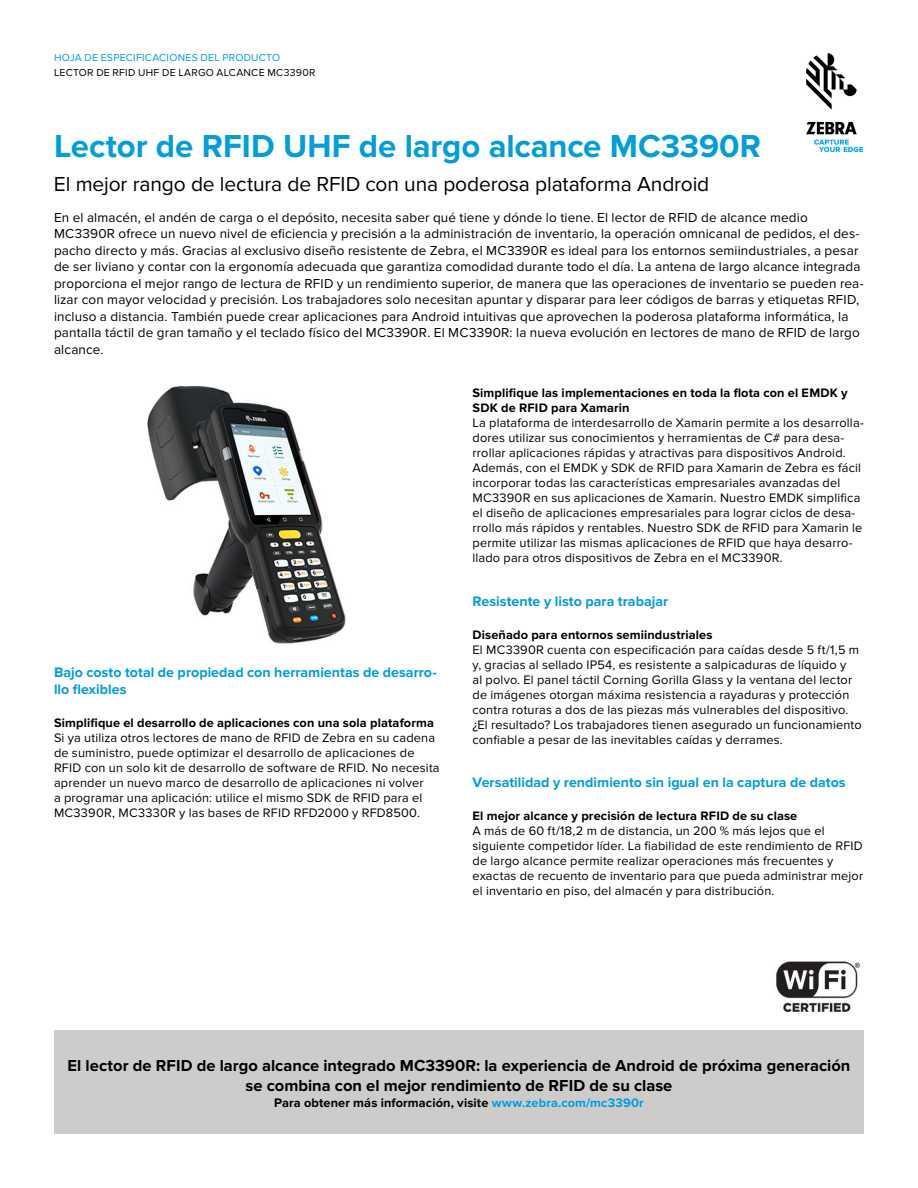
<style>
.page{position:relative;width:918px;height:1188px;background:#fff}
.page>*{position:absolute;margin:0;border:0;box-sizing:border-box;transform-origin:0 0}
.t1{font:700 33px "Proxima Nova";letter-spacing:-.005em;color:#009edb}
.t2{font:21px "Proxima Nova";letter-spacing:-.005em;color:#000}
.t3{font:700 16.5px/20.2px "Proxima Nova";color:#000;text-align:center}
.t4{font:700 14.25px/17.2px "Proxima Nova";color:#009edb}
.t5{font:13.5px/16.5px "Proxima Nova";letter-spacing:.01em;color:#000}
.t6{font:12.75px/15px "Proxima Nova";letter-spacing:.015em;color:#000}
.t7{font:700 12.75px/15px "Proxima Nova";letter-spacing:.01em;color:#000}
.t8{font:10.5px "Proxima Nova";letter-spacing:.025em;color:#000}
.t9{font:10.5px "Proxima Nova";letter-spacing:.025em;color:#009edb}
.s1{color:#009edb}
</style>
<div class="page">
<img style="left:806px;top:54px;width:56px;height:97px">
<div style="left:54px;top:1031px;width:810px;height:103px;background:#cdccca"></div>
<img style="left:776px;top:961px;width:84px;height:51px">
<img style="left:147px;top:386px;width:199px;height:258px">
<p class="t9" style="left:54px;top:52px;width:228px">HOJA DE ESPECIFICACIONES DEL PRODUCTO</p>
<p class="t8" style="left:54px;top:66px;width:263px">LECTOR DE RFID UHF DE LARGO ALCANCE MC3390R</p>
<h1 class="t1" style="left:54px;top:127px;width:709px">Lector de RFID UHF de largo alcance MC3390R</h1>
<h2 class="t2" style="left:54px;top:172px;width:657px">El mejor rango de lectura de RFID con una poderosa plataforma Android</h2>
<p class="t5" style="left:54px;top:209px;width:811px">En el almacén, el andén de carga o el depósito, necesita saber qué tiene y dónde lo tiene. El lector de RFID de alcance medio MC3390R ofrece un nuevo nivel de eficiencia y precisión a la administración de inventario, la operación omnicanal de pedidos, el des&shy;pacho directo y más. Gracias al exclusivo diseño resistente de Zebra, el MC3390R es ideal para los entornos semiindustriales, a pesar de ser liviano y contar con la ergonomía adecuada que garantiza comodidad durante todo el día. La antena de largo alcance integrada proporciona el mejor rango de lectura de RFID y un rendimiento superior, de manera que las operaciones de inventario se pueden rea&shy;lizar con mayor velocidad y precisión. Los trabajadores solo necesitan apuntar y disparar para leer códigos de barras y etiquetas RFID, incluso a distancia. También puede crear aplicaciones para Android intuitivas que aprovechen la poderosa plataforma informática, la pantalla táctil de gran tamaño y el teclado físico del MC3390R. El MC3390R: la nueva evolución en lectores de mano de RFID de largo alcance.</p>
<p class="t4" style="left:54px;top:664px;width:384px">Bajo costo total de propiedad con herramientas de desarro&shy;llo flexibles</p>
<p class="t7" style="left:54px;top:716px;width:382px">Simplifique el desarrollo de aplicaciones con una sola plataforma</p>
<p class="t6" style="left:54px;top:731px;width:387px">Si ya utiliza otros lectores de mano de RFID de Zebra en su cadena de suministro, puede optimizar el desarrollo de aplicaciones de RFID con un solo kit de desarrollo de software de RFID. No necesita aprender un nuevo marco de desarrollo de aplicaciones ni volver<br>a programar una aplicación: utilice el mismo SDK de RFID para el MC3390R, MC3330R y las bases de RFID RFD2000 y RFD8500.</p>
<p class="t7" style="left:472px;top:386px;width:377px">Simplifique las implementaciones en toda la flota con el EMDK y<br>SDK de RFID para Xamarin</p>
<p class="t6" style="left:472px;top:416px;width:393px">La plataforma de interdesarrollo de Xamarin permite a los desarrolla&shy;dores utilizar sus conocimientos y herramientas de C# para desa&shy;rrollar aplicaciones rápidas y atractivas para dispositivos Android.<br>Además, con el EMDK y SDK de RFID para Xamarin de Zebra es fácil incorporar todas las características empresariales avanzadas del MC3390R en sus aplicaciones de Xamarin. Nuestro EMDK simplifica el diseño de aplicaciones empresariales para lograr ciclos de desa&shy;rrollo más rápidos y rentables. Nuestro SDK de RFID para Xamarin le permite utilizar las mismas aplicaciones de RFID que haya desarro&shy;llado para otros dispositivos de Zebra en el MC3390R.</p>
<p class="t4" style="left:472px;top:593px;width:197px">Resistente y listo para trabajar</p>
<p class="t7" style="left:472px;top:627px;width:242px">Diseñado para entornos semiindustriales</p>
<p class="t6" style="left:472px;top:642px;width:391px">El MC3390R cuenta con especificación para caídas desde 5 ft/1,5 m y, gracias al sellado IP54, es resistente a salpicaduras de líquido y<br>al polvo. El panel táctil Corning Gorilla Glass y la ventana del lector de imágenes otorgan máxima resistencia a rayaduras y protección contra roturas a dos de las piezas más vulnerables del dispositivo. ¿El resultado? Los trabajadores tienen asegurado un funcionamiento confiable a pesar de las inevitables caídas y derrames.</p>
<p class="t4" style="left:472px;top:774px;width:375px">Versatilidad y rendimiento sin igual en la captura de datos</p>
<p class="t7" style="left:472px;top:809px;width:326px">El mejor alcance y precisión de lectura RFID de su clase</p>
<p class="t6" style="left:472px;top:824px;width:392px">A más de 60 ft/18,2 m de distancia, un 200 % más lejos que el siguiente competidor líder. La fiabilidad de este rendimiento de RFID de largo alcance permite realizar operaciones más frecuentes y exactas de recuento de inventario para que pueda administrar mejor el inventario en piso, del almacén y para distribución.</p>
<p class="t3" style="left:68px;top:1056px;width:784px">El lector de RFID de largo alcance integrado MC3390R: la experiencia de Android de próxima generación se combina con el mejor rendimiento de RFID de su clase</p>
<p class="t7" style="left:274px;top:1095px;width:371px">Para obtener más información, visite <span class="s1">www.zebra.com/mc3390r</span></p>
</div>
